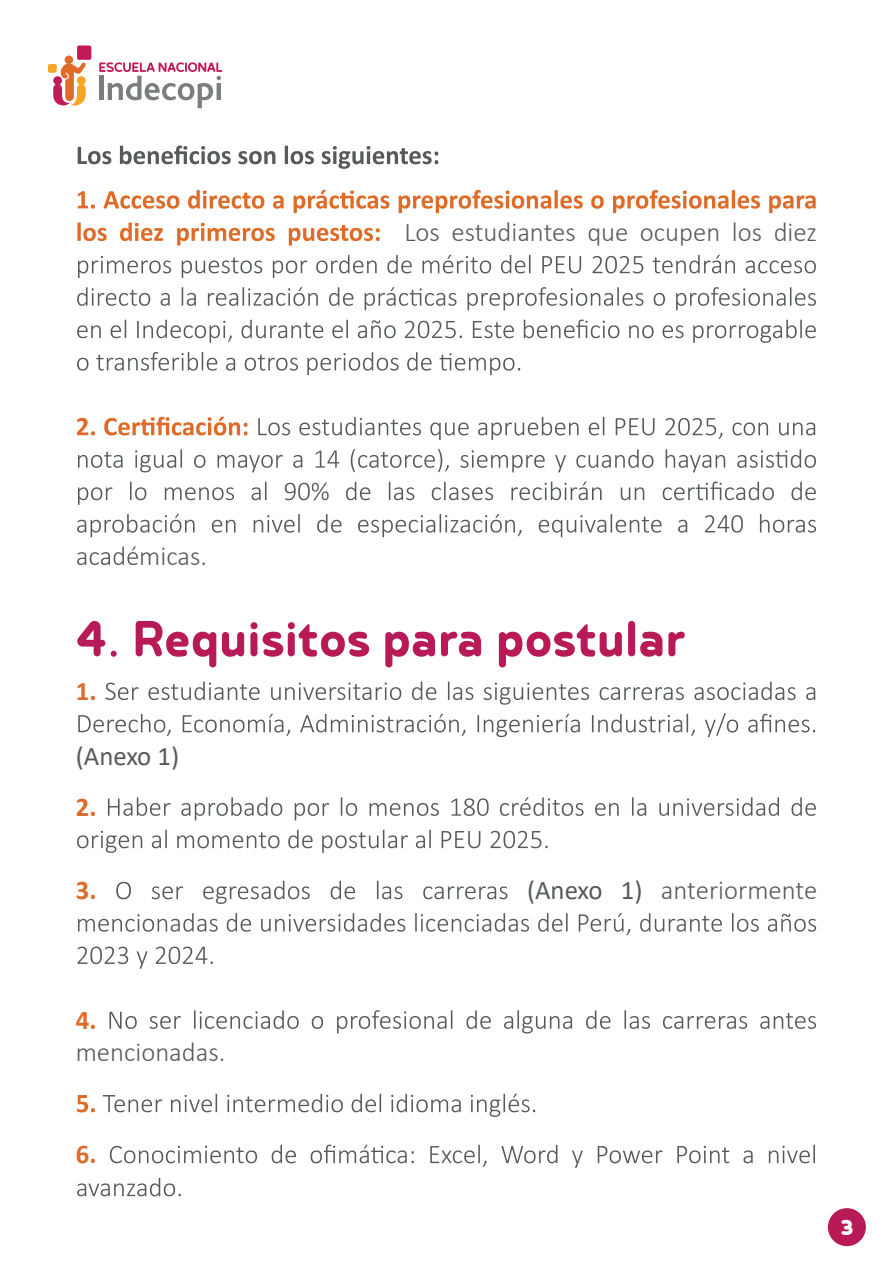
<style>
.page{position:relative;width:893px;height:1263px;background:#fff}
.page>*{position:absolute;margin:0;border:0;box-sizing:border-box;transform-origin:0 0}
.t1{font:600 60px "Betm Rounded";color:#b71a57}
.t2{font:300 27px "Calibri";color:#575a5b}
.t3{font:700 27px "Calibri";color:#de6b27}
.t4{font:27px "Calibri";letter-spacing:-.01em;color:#575a5b}
.t5{font:900 25.5px "Betm Rounded";color:#fff}
.s1{font-weight:400}
</style>
<div class="page">
<svg style="left:99px;top:62px;width:123px;height:46px"></svg>
<div style="left:65px;top:56px;width:8px;height:8px;background:#de6b27;border-radius:50%"></div>
<svg style="left:53px;top:62px;width:33px;height:44px"></svg>
<div style="left:77px;top:45px;width:14px;height:15px;background:#c21a58;border-radius:2px"></div>
<div style="left:48px;top:64px;width:9px;height:9px;background:#f9a527;border-radius:2px"></div>
<svg style="left:78px;top:146px;width:360px;height:23px"></svg>
<svg style="left:78px;top:190px;width:738px;height:23px"></svg>
<svg style="left:77px;top:222px;width:303px;height:24px"></svg>
<svg style="left:78px;top:255px;width:738px;height:23px"></svg>
<svg style="left:77px;top:287px;width:739px;height:23px"></svg>
<svg style="left:77px;top:320px;width:739px;height:23px"></svg>
<svg style="left:77px;top:352px;width:443px;height:23px"></svg>
<svg style="left:77px;top:417px;width:171px;height:18px"></svg>
<svg style="left:258px;top:417px;width:557px;height:23px"></svg>
<svg style="left:78px;top:449px;width:738px;height:23px"></svg>
<svg style="left:78px;top:482px;width:738px;height:23px"></svg>
<svg style="left:77px;top:514px;width:739px;height:23px"></svg>
<svg style="left:77px;top:546px;width:61px;height:19px"></svg>
<svg style="left:106px;top:681px;width:709px;height:24px"></svg>
<svg style="left:78px;top:713px;width:737px;height:24px"></svg>
<svg style="left:108px;top:797px;width:708px;height:23px"></svg>
<svg style="left:77px;top:830px;width:471px;height:23px"></svg>
<svg style="left:116px;top:881px;width:392px;height:23px"></svg>
<svg style="left:78px;top:913px;width:738px;height:22px"></svg>
<svg style="left:77px;top:947px;width:136px;height:22px"></svg>
<svg style="left:109px;top:1010px;width:707px;height:23px"></svg>
<svg style="left:77px;top:1095px;width:18px;height:17px"></svg>
<svg style="left:103px;top:1094px;width:432px;height:23px"></svg>
<svg style="left:110px;top:1145px;width:705px;height:23px"></svg>
<svg style="left:77px;top:1178px;width:104px;height:18px"></svg>
<div style="left:828px;top:1208px;width:38px;height:38px;background:#b71a57;border-radius:50%"></div>
<p class="t2" style="left:404px;top:215px;width:414px">Los estudiantes que ocupen los diez</p>
<p class="t2" style="left:139px;top:539px;width:69px">micas.</p>
<h1 class="t1" style="left:76px;top:601px;width:610px">4. Requisitos para postular</h1>
<p class="t3" style="left:76px;top:672px;width:22px">1.</p>
<p class="t4" style="left:76px;top:737px;width:105px">(Anexo 1)</p>
<p class="t3" style="left:76px;top:788px;width:22px">2.</p>
<p class="t3" style="left:76px;top:871px;width:22px">3.</p>
<p class="t2" style="left:527px;top:873px;width:292px"><span class="s1">(Anexo 1)</span> anteriormente</p>
<p class="t3" style="left:76px;top:1001px;width:22px">4.</p>
<p class="t2" style="left:76px;top:1035px;width:151px">mencionadas.</p>
<p class="t3" style="left:76px;top:1135px;width:22px">6.</p>
<p class="t5" style="left:841px;top:1211px;width:14px">3</p>
</div>
